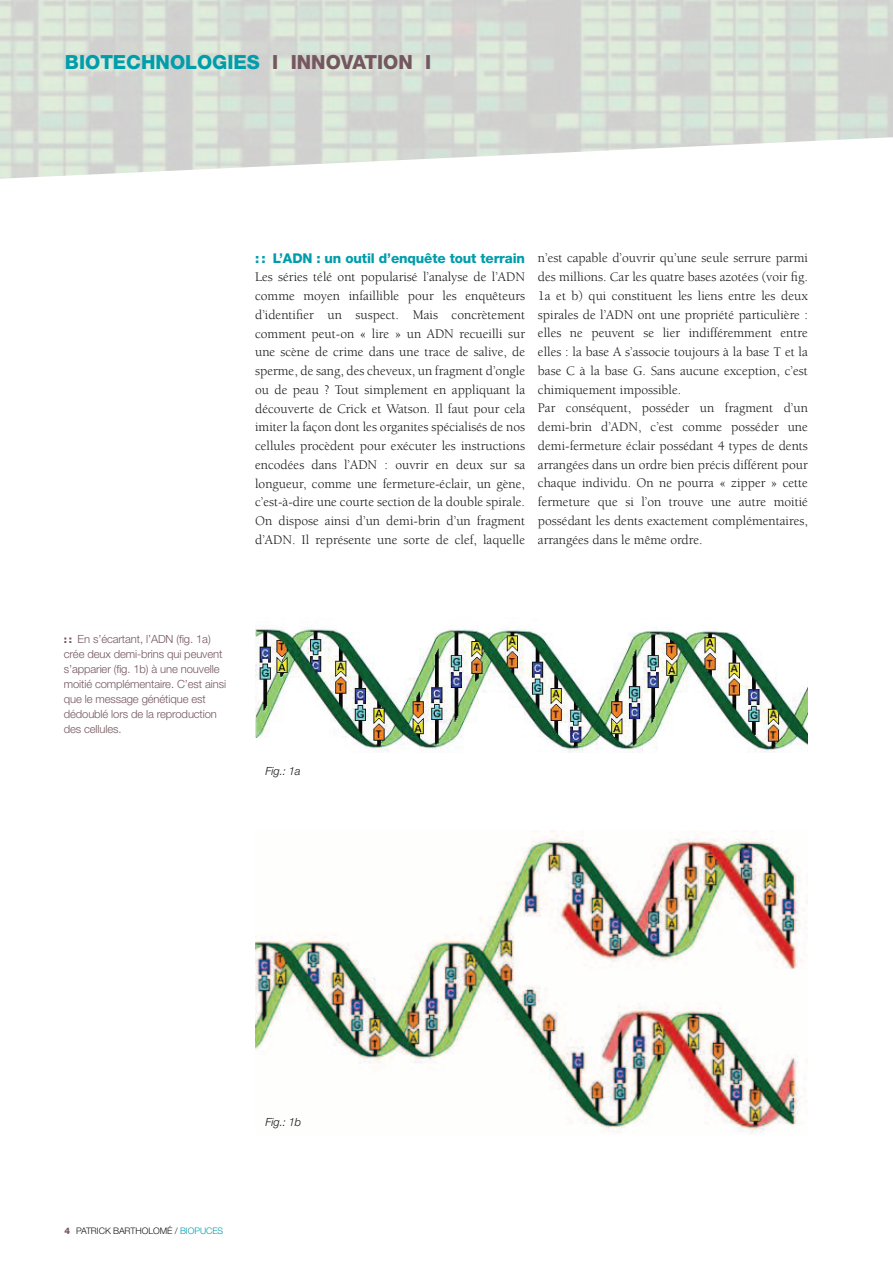
<style>
.page{position:relative;width:893px;height:1263px;background:#fff}
.page>*{position:absolute;margin:0;border:0;box-sizing:border-box;transform-origin:0 0}
.t1{font:800 19.5px "Helvetica Neue LT";color:#009dab}
.t2{font:800 19.5px "Helvetica Neue LT";color:#74575f}
.t3{font:13.5px/18.8px "Berkeley LT";color:#161514;text-align:justify}
.t4{font:800 13.5px "Helvetica Neue LT";letter-spacing:-.01em;color:#009dab}
.t5{font:300 11.25px/15px "Helvetica Neue LT";letter-spacing:-.01em;color:#74575f}
.t6{font:italic 300 11.25px "Helvetica Neue LT";letter-spacing:-.01em;color:#161514}
.t7{font:300 9px "Helvetica Neue LT";letter-spacing:-.01em;color:#161514}
.s1{color:#74575f}
.s2{font-weight:800;font-size:10.5px}
.s3{font-weight:800;color:#74575f}
.s4{color:#009dab}
</style>
<div class="page">
<svg style="left:0;top:137px;width:893px;height:42px"></svg>
<img style="left:255px;top:625px;width:553px;height:128px">
<img style="left:255px;top:830px;width:553px;height:303px">
<h1 class="t1" style="left:65px;top:50px;width:247px">BIOTECHNOLOGIES <span class="s1">I Inno</span></h1>
<h1 class="t2" style="left:341px;top:50px;width:37px">vation</h1>
<h1 class="t2" style="left:425px;top:50px;width:8px">I</h1>
<p class="t4" style="left:255px;top:250px;width:271px">: : L’ADN : un outil d’enquête tout terrain</p>
<p class="t3" style="left:255px;top:268px;width:272px">Les séries télé ont popularisé l’analyse de l’ADN comme moyen infaillible pour les enquêteurs d’identifier un suspect. Mais concrètement comment peut-on « lire » un ADN recueilli sur une scène de crime dans une trace de salive, de sperme, de sang, des cheveux, un fragment d’ongle ou de peau ? Tout simplement en appliquant la découverte de Crick et Watson. Il faut pour cela imiter la façon dont les organites spécialisés de nos cellules procèdent pour exécuter les instructions encodées dans l’ADN : ouvrir en deux sur sa longueur, comme une fermeture-éclair, un gène, c’est-à-dire une courte section de la double spirale.<br>On dispose ainsi d’un demi-brin d’un fragment d’ADN. Il représente une sorte de clef, laquelle</p>
<p class="t3" style="left:538px;top:249px;width:272px;text-align:left">n’est capable d’ouvrir qu’une seule serrure parmi des millions. Car les quatre bases azotées (voir fig.<br>1a et b) qui constituent les liens entre les deux spirales de l’ADN ont une propriété particulière : elles ne peuvent se lier indifféremment entre elles : la base A s’associe toujours à la base T et la base C à la base G. Sans aucune exception, c’est chimiquement impossible.<br>Par conséquent, posséder un fragment d’un demi-brin d’ADN, c’est comme posséder une demi-fermeture éclair possédant 4 types de dents arrangées dans un ordre bien précis différent pour chaque individu. On ne pourra « zipper » cette fermeture que si l’on trouve une autre moitié possédant les dents exactement complémentaires, arrangées dans le même ordre.</p>
<p class="t5" style="left:64px;top:631px;width:164px"><span class="s2">: :</span> En s’écartant, l’ADN (fig. 1a) crée deux demi-brins qui peuvent s’apparier (fig. 1b) à une nouvelle moitié complémentaire. C’est ainsi que le message génétique est dédoublé lors de la reproduction des cellules.</p>
<p class="t6" style="left:266px;top:764px;width:37px">Fig.: 1a</p>
<p class="t7" style="left:65px;top:1226px;width:160px"><span class="s3">4</span> Patrick Bartholomé / <span class="s4">biopuces</span></p>
<p class="t6" style="left:266px;top:1115px;width:37px">Fig.: 1b</p>
</div>
